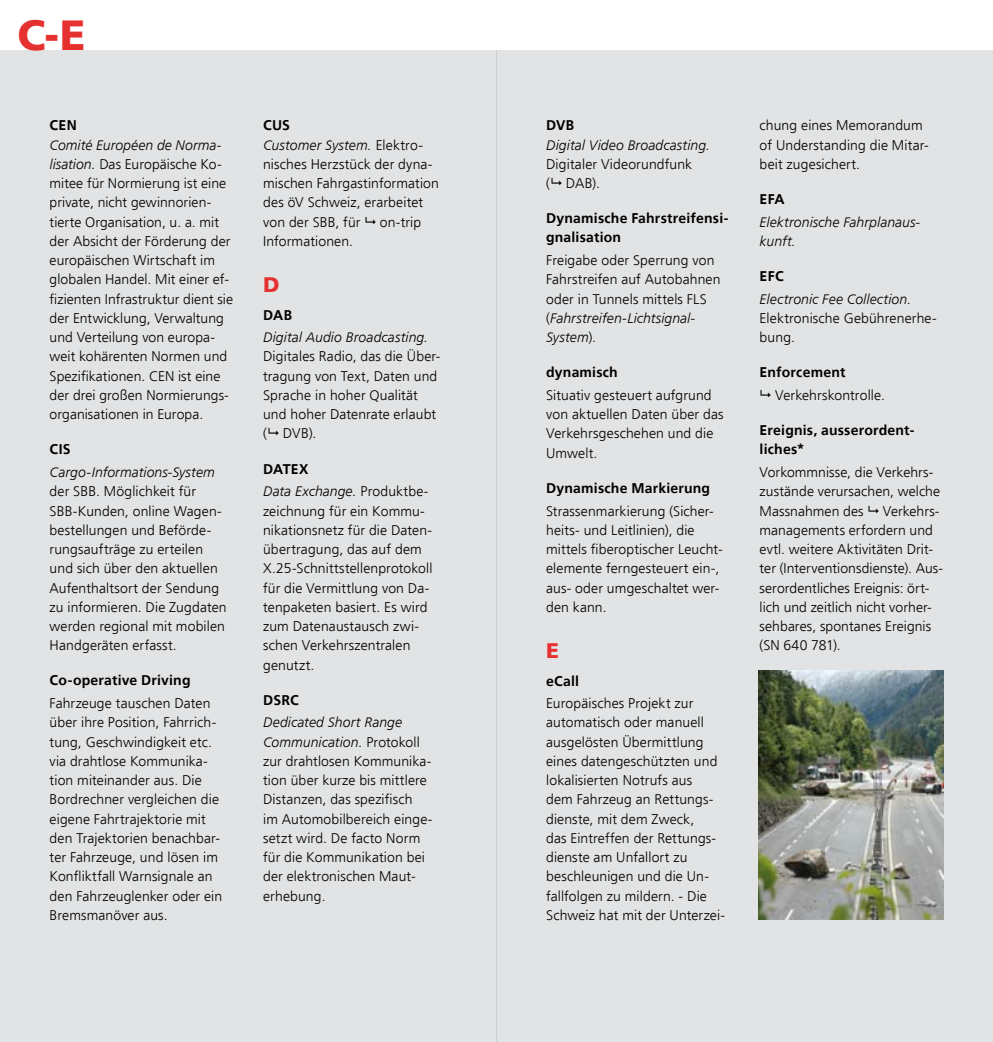
<style>
.page{position:relative;width:993px;height:1042px;background:#fff}
.page>*{position:absolute;margin:0;border:0;box-sizing:border-box;transform-origin:0 0}
.t1{font:900 42px "Frutiger";color:#e53231}
.t2{font:900 21px "Frutiger";color:#e53231}
.t3{font:300 14px/19.2px "Frutiger";letter-spacing:.01em;color:#000}
.t4{font:italic 300 14px/22.8px "Frutiger";letter-spacing:.01em;color:#000}
.t5{font:700 14px/19.2px "Frutiger";letter-spacing:.015em;color:#000}
.s1{font-style:italic}
.s2{font-weight:700}
.s3{font-weight:700;font-style:normal}
.s4{font-style:normal}
</style>
<div class="page">
<div style="left:0;top:50px;width:496px;height:992px;background:#e1e3e4"></div>
<div style="left:496px;top:50px;width:496px;height:992px;background:#e1e3e4"></div>
<img style="left:758px;top:670px;width:185px;height:250px">
<h1 class="t1" style="left:18px;top:10px;width:69px">C-E</h1>
<p class="t5" style="left:50px;top:116px;width:29px">CEN</p>
<p class="t3" style="left:50px;top:135px;width:185px"><span class="s1">Comité Européen de Norma&shy;lisation.</span> Das Europäische Ko&shy;mitee für Normierung ist eine private, nicht gewinnorien&shy;tierte Organisation, u. a. mit der Absicht der Förderung der europäischen Wirtschaft im globalen Handel. Mit einer ef&shy;fizienten Infrastruktur dient sie der Entwicklung, Verwaltung und Verteilung von europa&shy;weit kohärenten Normen und<br>Spezifikationen. CEN ist eine der drei großen Normierungs&shy;organisationen in Europa.</p>
<p class="t5" style="left:50px;top:440px;width:23px">CIS</p>
<p class="t4" style="left:50px;top:461px;width:167px">Cargo-Informations-System</p>
<p class="t3" style="left:50px;top:482px;width:178px">der SBB. Möglichkeit für<br>SBB-Kunden, online Wagen&shy;bestellungen und Beförde&shy;rungsaufträge zu erteilen und sich über den aktuellen<br>Aufenthaltsort der Sendung zu informieren. Die Zugdaten werden regional mit mobilen<br>Handgeräten erfasst.</p>
<p class="t5" style="left:50px;top:671px;width:142px">Co-operative Driving</p>
<p class="t3" style="left:50px;top:693px;width:174px">Fahrzeuge tauschen Daten über ihre Position, Fahrrich&shy;tung, Geschwindigkeit etc. via drahtlose Kommunika&shy;tion miteinander aus. Die<br>Bordrechner vergleichen die eigene Fahrtrajektorie mit den Trajektorien benachbar&shy;ter Fahrzeuge, und lösen im<br>Konfliktfall Warnsignale an den Fahrzeuglenker oder ein<br>Bremsmanöver aus.</p>
<p class="t3" style="left:263px;top:116px;width:177px"><span class="s2">CUS<br></span><span class="s1">Customer System.</span> Elektro&shy;nisches Herzstück der dyna&shy;mischen Fahrgastinformation des öV Schweiz, erarbeitet von der SBB, für</p>
<p class="t3" style="left:380px;top:212px;width:43px">on-trip</p>
<p class="t3" style="left:263px;top:231px;width:91px">Informationen.</p>
<h2 class="t2" style="left:263px;top:272px;width:18px">D</h2>
<p class="t5" style="left:263px;top:306px;width:31px">DAB</p>
<p class="t4" style="left:263px;top:326px;width:166px">Digital Audio Broadcasting.</p>
<p class="t3" style="left:263px;top:347px;width:179px">Digitales Radio, das die Über&shy;tragung von Text, Daten und<br>Sprache in hoher Qualität und hoher Datenrate erlaubt ( DVB).</p>
<p class="t4" style="left:263px;top:457px;width:167px"><span class="s3">DATEX<br></span>Data Exchange. <span class="s4">Produktbe-</span></p>
<p class="t3" style="left:263px;top:501px;width:171px">zeichnung für ein Kommu&shy;nikationsnetz für die Daten&shy;übertragung, das auf dem<br>X.25-Schnittstellenprotokoll für die Vermittlung von Da&shy;tenpaketen basiert. Es wird zum Datenaustausch zwi&shy;schen Verkehrszentralen genutzt.</p>
<p class="t5" style="left:263px;top:690px;width:37px">DSRC</p>
<p class="t3" style="left:263px;top:713px;width:171px"><span class="s1">Dedicated Short Range<br>Communication.</span> Protokoll zur drahtlosen Kommunika&shy;tion über kurze bis mittlere<br>Distanzen, das spezifisch<br>im Automobilbereich einge&shy;setzt wird. De facto Norm für die Kommunikation bei der elektronischen Maut&shy;erhebung.</p>
<p class="t5" style="left:546px;top:116px;width:30px">DVB</p>
<p class="t4" style="left:546px;top:133px;width:165px">Digital Video Broadcasting.</p>
<p class="t3" style="left:546px;top:154px;width:148px">Digitaler Videorundfunk ( DAB).</p>
<p class="t5" style="left:546px;top:209px;width:184px">Dynamische Fahrstreifensi&shy;gnalisation</p>
<p class="t3" style="left:546px;top:251px;width:176px">Freigabe oder Sperrung von<br>Fahrstreifen auf Autobahnen oder in Tunnels mittels FLS (<span class="s1">Fahrstreifen-Lichtsignal-<br>System</span>).</p>
<p class="t5" style="left:546px;top:363px;width:73px">dynamisch</p>
<p class="t3" style="left:546px;top:385px;width:179px">Situativ gesteuert aufgrund von aktuellen Daten über das<br>Verkehrsgeschehen und die<br>Umwelt.</p>
<p class="t5" style="left:546px;top:478px;width:165px">Dynamische Markierung</p>
<p class="t3" style="left:546px;top:501px;width:178px">Strassenmarkierung (Sicher&shy;heits- und Leitlinien), die mittels fiberoptischer Leucht&shy;elemente ferngesteuert ein-, aus- oder umgeschaltet wer&shy;den kann.</p>
<h2 class="t2" style="left:546px;top:638px;width:14px">E</h2>
<p class="t5" style="left:546px;top:671px;width:34px">eCall</p>
<p class="t3" style="left:546px;top:693px;width:180px">Europäisches Projekt zur automatisch oder manuell ausgelösten Übermittlung eines datengeschützten und lokalisierten Notrufs aus<br>dem Fahrzeug an Rettungs&shy;dienste, mit dem Zweck,<br>das Eintreffen der Rettungs&shy;dienste am Unfallort zu beschleunigen und die Un&shy;fallfolgen zu mildern. - Die<br>Schweiz hat mit der Unterzei-</p>
<p class="t3" style="left:759px;top:116px;width:171px">chung eines Memorandum of Understanding die Mitar&shy;beit zugesichert.</p>
<p class="t5" style="left:759px;top:189px;width:27px">EFA</p>
<p class="t4" style="left:759px;top:212px;width:162px;line-height:19.2px">Elektronische Fahrplanaus&shy;kunft.</p>
<p class="t5" style="left:759px;top:266px;width:25px">EFC</p>
<p class="t4" style="left:759px;top:287px;width:153px">Electronic Fee Collection.</p>
<p class="t3" style="left:759px;top:308px;width:179px">Elektronische Gebührenerhe&shy;bung.</p>
<p class="t5" style="left:759px;top:363px;width:87px">Enforcement</p>
<p class="t3" style="left:775px;top:385px;width:111px">Verkehrskontrolle.</p>
<p class="t5" style="left:759px;top:420px;width:156px">Ereignis, ausserordent&shy;liches*</p>
<p class="t3" style="left:759px;top:462px;width:182px">Vorkommnisse, die Verkehrs&shy;zustände verursachen, welche<br>Massnahmen des</p>
<p class="t3" style="left:759px;top:501px;width:185px;text-indent:123px">Verkehrs&shy;managements erfordern und evtl. weitere Aktivitäten Drit&shy;ter (Interventionsdienste). Aus&shy;serordentliches Ereignis: ört&shy;lich und zeitlich nicht vorher&shy;sehbares, spontanes Ereignis (SN 640 781).</p>
</div>
